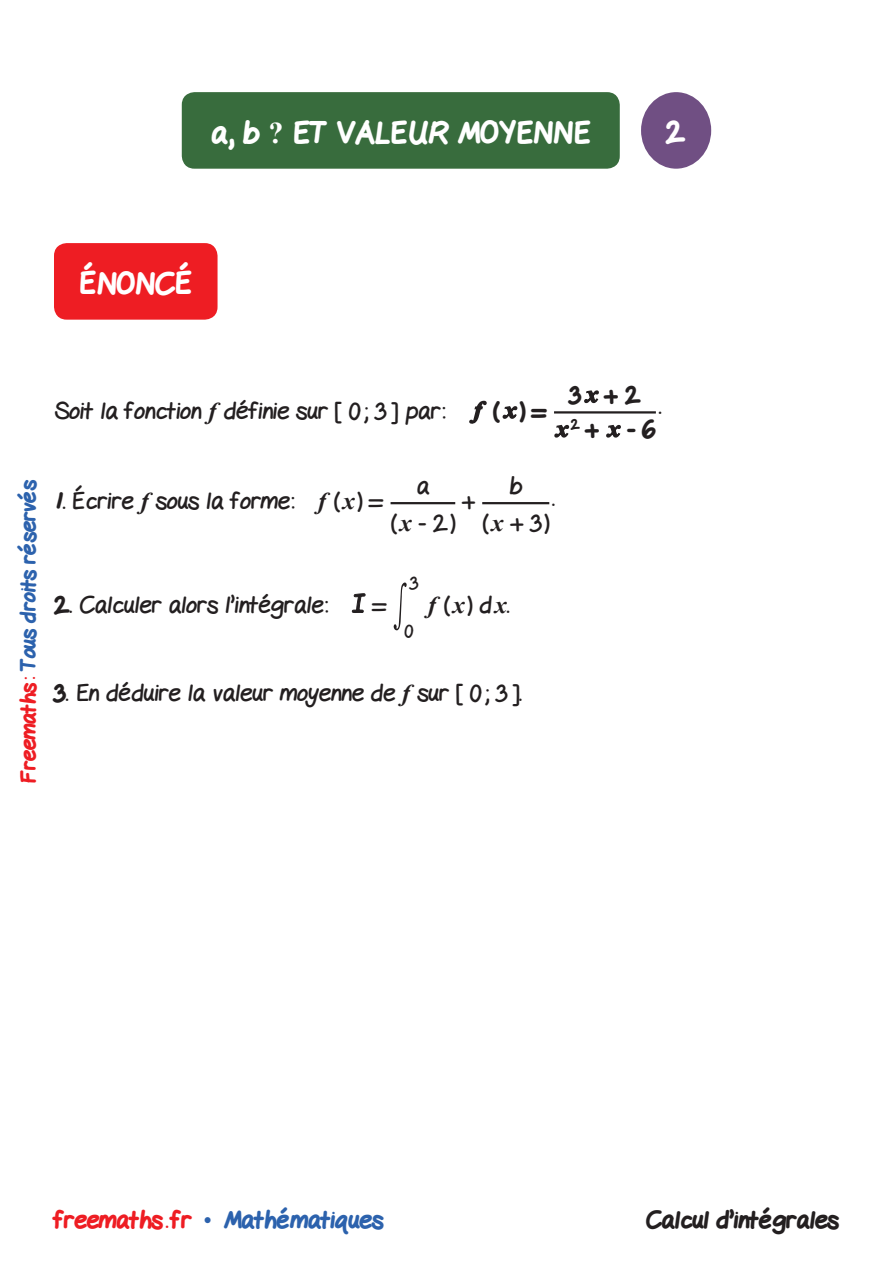
<style>
.page{position:relative;width:893px;height:1263px;background:#fff}
.page>*{position:absolute;margin:0;border:0;box-sizing:border-box;transform-origin:0 0}
.t1{font:800 30px "Gel Pen";color:#fff}
.Texte-Ennonce{font:24px "Gel Pen";color:#231f20}
.t2{font:800 24px "Gel Pen";color:#2c62ad}
.Texte{font:800 24px "Gel Pen";color:#231f20}
.Texte-2{font:24px "Gel Pen";color:#231f20}
.Texte-Ennonce-2{font:800 24px "Gel Pen";color:#231f20}
.t3{font:800 21px "Gel Pen";letter-spacing:-.01em;color:#2c62ad}
.t4{font:18px "Gel Pen";color:#231f20}
.s1{font-family:"Times New Roman";font-weight:700}
.s2{color:#ee1d23}
.s3{font-family:"Times New Roman";font-weight:700;font-style:italic}
.s4{font-weight:800}
.s5{font-family:"Times New Roman";font-weight:400}
</style>
<div class="page">
<div style="left:54px;top:243px;width:164px;height:77px;background:#ee1d23;border-radius:13px"></div>
<div style="left:641px;top:92px;width:70px;height:77px;background:#704f83;border-radius:50%"></div>
<div style="left:182px;top:92px;width:438px;height:77px;background:#386c3d;border-radius:13px"></div>
<svg style="left:469px;top:400px;width:18px;height:24px"></svg>
<svg style="left:502px;top:406px;width:16px;height:13px"></svg>
<hr style="left:554px;top:411px;width:102px;height:2px;background:#231f20">
<svg style="left:584px;top:390px;width:15px;height:14px"></svg>
<svg style="left:554px;top:424px;width:16px;height:14px"></svg>
<svg style="left:606px;top:424px;width:15px;height:14px"></svg>
<hr style="left:391px;top:502px;width:64px;height:2px;background:#231f20">
<hr style="left:482px;top:502px;width:67px;height:2px;background:#231f20">
<svg style="left:351px;top:593px;width:15px;height:20px"></svg>
<svg style="left:393px;top:582px;width:14px;height:48px"></svg>
<p class="t1" style="left:212px;top:109px;width:380px">a, b <span class="s1">?</span> ET VALEUR MOYENNE</p>
<p class="t1" style="left:666px;top:109px;width:21px">2</p>
<p class="t1" style="left:80px;top:260px;width:114px">ÉNONCÉ</p>
<p class="t3" style="left:12px;top:783px;width:305px;rotate:-90deg"><span class="s2">Freemaths:</span> Tous droits réservés</p>
<p class="Texte-Ennonce" style="left:54px;top:391px;width:393px">Soit la fonction <span class="s3">f</span> définie sur [ 0 ; 3 ] par:</p>
<p class="Texte-Ennonce-2" style="left:493px;top:392px;width:56px">( ) =</p>
<p class="Texte" style="left:569px;top:376px;width:73px">3 + 2</p>
<p class="Texte" style="left:571px;top:410px;width:86px"><sup>2</sup> + - 6</p>
<p class="Texte-Ennonce-2" style="left:659px;top:387px;width:4px">.</p>
<p class="Texte-2" style="left:509px;top:466px;width:14px">b</p>
<p class="Texte-2" style="left:482px;top:503px;width:69px">(<span class="s3">x</span> + 3)</p>
<p class="Texte-Ennonce" style="left:54px;top:481px;width:331px"><span class="s4">1.</span> Écrire <span class="s3">f</span> sous la forme: <span class="s3">f</span> (<span class="s3">x</span>) =</p>
<p class="Texte-2" style="left:417px;top:466px;width:14px">a</p>
<p class="Texte-2" style="left:391px;top:503px;width:66px">(<span class="s3">x</span> - 2)</p>
<p class="Texte-Ennonce" style="left:462px;top:481px;width:14px">+</p>
<p class="Texte-Ennonce" style="left:552px;top:478px;width:4px">.</p>
<p class="Texte-Ennonce" style="left:54px;top:585px;width:275px"><span class="s4">2.</span> Calculer alors l’intégrale:</p>
<p class="Texte-Ennonce" style="left:373px;top:585px;width:15px">=</p>
<p class="t4" style="left:410px;top:568px;width:10px">3</p>
<p class="t4" style="left:404px;top:616px;width:10px">0</p>
<p class="Texte-Ennonce" style="left:428px;top:585px;width:82px"><span class="s3">f</span> (<span class="s3">x</span>) d<span class="s3">x</span>.</p>
<p class="Texte-Ennonce" style="left:54px;top:673px;width:469px"><span class="s4">3.</span> En déduire la valeur moyenne de <span class="s3">f</span> sur [ 0 ; 3 ].</p>
<p class="t2" style="left:54px;top:1201px;width:331px"><span class="s2">freemaths . fr</span> <span class="s5">•</span> Mathématiques</p>
<p class="Texte" style="left:646px;top:1201px;width:195px">Calcul d’intégrales</p>
</div>
